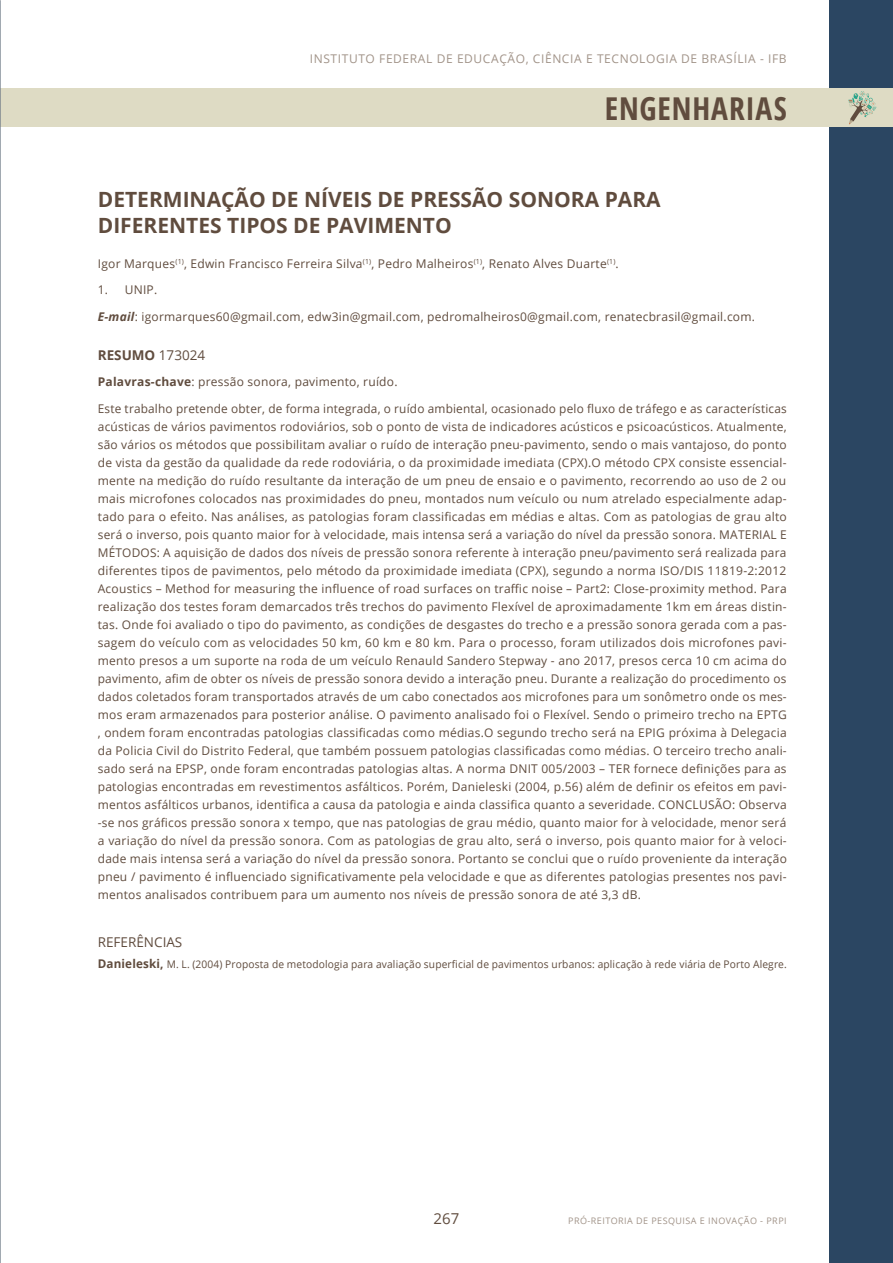
<style>
.page{position:relative;width:893px;height:1263px;background:#fff}
.page>*{position:absolute;margin:0;border:0;box-sizing:border-box;transform-origin:0 0}
.t1{font:700 31.5px "Open Sans Condensed";letter-spacing:.025em;color:#604c3e}
.Resumo_-_TÍTULO{font:700 21px/25.2px "Open Sans";color:#604c3e}
.t2{font:15px "Open Sans";color:#604c3e}
.Resumo_-_NÚMERO{font:700 13.5px "Open Sans";color:#604c3e}
.Resumo_-_REFERÊNCIAS{font:13.5px "Open Sans";color:#604c3e}
.Resumo_-_CORPO{font:12px/18px "Open Sans";letter-spacing:.02em;color:#604c3e;text-align:justify}
.Resumo_-_E-MAIL{font:12px "Open Sans";letter-spacing:.02em;color:#604c3e}
.Resumo_-_AUTORES{font:12px "Open Sans";letter-spacing:.02em;color:#604c3e}
.t3{font:12px "Open Sans";letter-spacing:.05em;color:#a19388}
.Resumo_-_PALAVRA-CHA{font:12px "Open Sans";letter-spacing:.02em;color:#604c3e}
.Resumo_-_BIBLIOGRAFI{font:10.5px "Open Sans";letter-spacing:.015em;color:#604c3e}
.t4{font:9px "Open Sans";letter-spacing:.05em;color:#a19388}
.s1{font-weight:700;font-style:italic}
.s2{font-weight:400}
.s3{font-weight:700}
.s4{font-weight:700;font-size:12px}
</style>
<div class="page">
<div style="left:829px;top:0;width:64px;height:1263px;background:#2b4662"></div>
<div style="left:0;top:88px;width:893px;height:38px;background:#dedbc4"></div>
<hr style="left:0;top:0;width:1px;height:1263px;background:#939598">
<svg style="left:848px;top:91px;width:28px;height:33px"></svg>
<p class="t3" style="left:310px;top:51px;width:478px">INSTITUTO FEDERAL DE EDUCAÇÃO, CIÊNCIA E TECNOLOGIA DE BRASÍLIA - IFB</p>
<h1 class="t1" style="left:605px;top:87px;width:183px">ENGENHARIAS</h1>
<p class="Resumo_-_TÍTULO" style="left:98px;top:187px;width:564px">DETERMINAÇÃO DE NÍVEIS DE PRESSÃO SONORA PARA<br>DIFERENTES TIPOS DE PAVIMENTO</p>
<p class="Resumo_-_AUTORES" style="left:98px;top:255px;width:522px">Igor Marques<sup>(1)</sup>, Edwin Francisco Ferreira Silva<sup>(1)</sup>, Pedro Malheiros<sup>(1)</sup>, Renato Alves Duarte<sup>(1)</sup>.</p>
<p class="Resumo_-_CORPO" style="left:98px;top:280px;width:61px">1. UNIP.</p>
<p class="Resumo_-_E-MAIL" style="left:98px;top:308px;width:659px"><span class="s1">E-mail</span>: igormarques60@gmail.com, edw3in@gmail.com, pedromalheiros0@gmail.com, renatecbrasil@gmail.com.</p>
<p class="Resumo_-_NÚMERO" style="left:98px;top:345px;width:109px">RESUMO <span class="s2">173024</span></p>
<p class="Resumo_-_PALAVRA-CHA" style="left:98px;top:374px;width:301px"><span class="s3">Palavras-chave</span>: pressão sonora, pavimento, ruído.</p>
<p class="Resumo_-_CORPO" style="left:98px;top:399px;width:691px">Este trabalho pretende obter, de forma integrada, o ruído ambiental, ocasionado pelo fluxo de tráfego e as características acústicas de vários pavimentos rodoviários, sob o ponto de vista de indicadores acústicos e psicoacústicos. Atualmente, são vários os métodos que possibilitam avaliar o ruído de interação pneu-pavimento, sendo o mais vantajoso, do ponto de vista da gestão da qualidade da rede rodoviária, o da proximidade imediata (CPX).O método CPX consiste essencial&shy;mente na medição do ruído resultante da interação de um pneu de ensaio e o pavimento, recorrendo ao uso de 2 ou mais microfones colocados nas proximidades do pneu, montados num veículo ou num atrelado especialmente adap&shy;tado para o efeito. Nas análises, as patologias foram classificadas em médias e altas. Com as patologias de grau alto será o inverso, pois quanto maior for à velocidade, mais intensa será a variação do nível da pressão sonora. MATERIAL E MÉTODOS: A aquisição de dados dos níveis de pressão sonora referente à interação pneu/pavimento será realizada para diferentes tipos de pavimentos, pelo método da proximidade imediata (CPX), segundo a norma ISO/DIS 11819-2:2012<br>Acoustics – Method for measuring the influence of road surfaces on traffic noise – Part2: Close-proximity method. Para realização dos testes foram demarcados três trechos do pavimento Flexível de aproximadamente 1km em áreas distin&shy;tas. Onde foi avaliado o tipo do pavimento, as condições de desgastes do trecho e a pressão sonora gerada com a pas&shy;sagem do veículo com as velocidades 50 km, 60 km e 80 km. Para o processo, foram utilizados dois microfones pavi&shy;mento presos a um suporte na roda de um veículo Renauld Sandero Stepway - ano 2017, presos cerca 10 cm acima do pavimento, afim de obter os níveis de pressão sonora devido a interação pneu. Durante a realização do procedimento os dados coletados foram transportados através de um cabo conectados aos microfones para um sonômetro onde os mes&shy;mos eram armazenados para posterior análise. O pavimento analisado foi o Flexível. Sendo o primeiro trecho na EPTG , ondem foram encontradas patologias classificadas como médias.O segundo trecho será na EPIG próxima à Delegacia da Policia Civil do Distrito Federal, que também possuem patologias classificadas como médias. O terceiro trecho anali&shy;sado será na EPSP, onde foram encontradas patologias altas. A norma DNIT 005/2003 – TER fornece definições para as patologias encontradas em revestimentos asfálticos. Porém, Danieleski (2004, p.56) além de definir os efeitos em pavi&shy;mentos asfálticos urbanos, identifica a causa da patologia e ainda classifica quanto a severidade. CONCLUSÃO: Observa -se nos gráficos pressão sonora x tempo, que nas patologias de grau médio, quanto maior for à velocidade, menor será a variação do nível da pressão sonora. Com as patologias de grau alto, será o inverso, pois quanto maior for à veloci&shy;dade mais intensa será a variação do nível da pressão sonora. Portanto se conclui que o ruído proveniente da interação pneu / pavimento é influenciado significativamente pela velocidade e que as diferentes patologias presentes nos pavi&shy;mentos analisados contribuem para um aumento nos níveis de pressão sonora de até 3,3 dB.</p>
<p class="Resumo_-_REFERÊNCIAS" style="left:98px;top:933px;width:86px">REFERÊNCIAS</p>
<p class="Resumo_-_BIBLIOGRAFI" style="left:98px;top:956px;width:691px"><span class="s4">Danieleski,</span> M. L. (2004) Proposta de metodologia para avaliação superficial de pavimentos urbanos: aplicação à rede viária de Porto Alegre.</p>
<p class="t2" style="left:434px;top:1208px;width:27px">267</p>
<p class="t4" style="left:568px;top:1215px;width:220px">PRÓ-REITORIA DE PESQUISA E INOVAÇÃO - PRPI</p>
</div>
